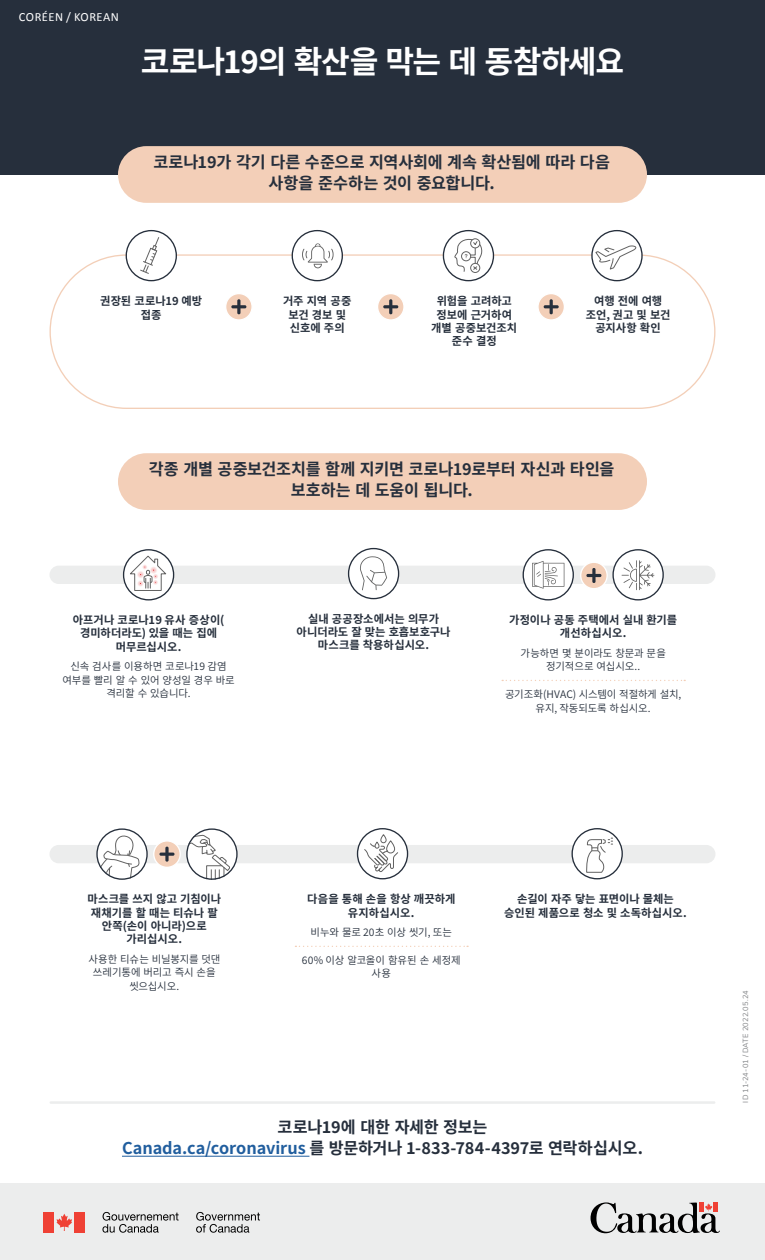
<style>
.page{position:relative;width:765px;height:1260px;background:#fff}
.page>*{position:absolute;margin:0;border:0;box-sizing:border-box;transform-origin:0 0}
.t1{font:700 31.25px "Source Han Sans KR";letter-spacing:-.035em;color:#fff}
.t2{font:700 16.25px/21.2px "Source Han Sans KR";letter-spacing:-.005em;color:#262f3c;text-align:center}
.t3{font:12.5px "Calibri";letter-spacing:.04em;color:#fff}
.t4{font:700 11.25px/13.4px "Source Han Sans KR";color:#262f3c;text-align:center}
.t5{font:10.38px/13.4px "Source Han Sans KR";letter-spacing:-.015em;color:#262f3c;text-align:center}
.t6{font:7.5px "Nunito";letter-spacing:.01em;color:#808285}
.s1{color:#215e9e}
</style>
<div class="page">
<div style="left:0;top:0;width:765px;height:174px;background:#262f3c"></div>
<div style="left:118px;top:453px;width:529px;height:57px;background:#f3cfb8;border-radius:28px"></div>
<div style="left:118px;top:146px;width:529px;height:57px;background:#f3cfb8;border-radius:28px"></div>
<div style="left:50px;top:566px;width:666px;height:18px;background:#eceded;border-radius:9px"></div>
<div style="left:50px;top:845px;width:666px;height:18px;background:#eceded;border-radius:9px"></div>
<svg style="left:124px;top:550px;width:50px;height:50px"></svg>
<svg style="left:129px;top:555px;width:39px;height:36px"></svg>
<div style="left:123px;top:549px;width:51px;height:52px;border:1px solid #262f3c;border-radius:50%"></div>
<svg style="left:140px;top:237px;width:20px;height:37px"></svg>
<div style="left:126px;top:230px;width:51px;height:51px;border:1px solid #262f3c;border-radius:50%"></div>
<svg style="left:454px;top:238px;width:30px;height:43px"></svg>
<div style="left:443px;top:230px;width:51px;height:51px;border:1px solid #262f3c;border-radius:50%"></div>
<svg style="left:302px;top:243px;width:32px;height:25px"></svg>
<div style="left:292px;top:230px;width:51px;height:51px;border:1px solid #262f3c;border-radius:50%"></div>
<svg style="left:502px;top:680px;width:183px;height:1px"></svg>
<svg style="left:295px;top:946px;width:173px;height:1px"></svg>
<div style="left:349px;top:549px;width:50px;height:50px;background:#fff;border-radius:50%"></div>
<svg style="left:360px;top:556px;width:27px;height:34px"></svg>
<div style="left:348px;top:548px;width:51px;height:51px;border:1px solid #262f3c;border-radius:50%"></div>
<hr style="left:51px;top:1101px;width:663px;height:3px;background:#eceded">
<svg style="left:523px;top:550px;width:50px;height:50px"></svg>
<svg style="left:532px;top:561px;width:32px;height:28px"></svg>
<div style="left:523px;top:549px;width:51px;height:52px;border:1px solid #262f3c;border-radius:50%"></div>
<svg style="left:613px;top:550px;width:50px;height:50px"></svg>
<svg style="left:622px;top:560px;width:32px;height:30px"></svg>
<div style="left:612px;top:549px;width:52px;height:52px;border:1px solid #262f3c;border-radius:50%"></div>
<svg style="left:97px;top:829px;width:50px;height:50px"></svg>
<svg style="left:99px;top:833px;width:41px;height:47px"></svg>
<div style="left:96px;top:828px;width:52px;height:52px;border:1px solid #262f3c;border-radius:50%"></div>
<svg style="left:187px;top:829px;width:50px;height:50px"></svg>
<svg style="left:186px;top:834px;width:45px;height:46px"></svg>
<div style="left:186px;top:828px;width:52px;height:52px;border:1px solid #262f3c;border-radius:50%"></div>
<svg style="left:154px;top:841px;width:26px;height:26px"></svg>
<div style="left:153px;top:840px;width:28px;height:28px;border:1px solid #fff;border-radius:50%"></div>
<svg style="left:159px;top:847px;width:16px;height:15px"></svg>
<svg style="left:358px;top:829px;width:50px;height:50px"></svg>
<div style="left:381px;top:834px;width:5px;height:9px;border:1px solid #626262;border-radius:3px"></div>
<svg style="left:364px;top:841px;width:35px;height:31px"></svg>
<div style="left:357px;top:828px;width:51px;height:51px;border:1px solid #262f3c;border-radius:50%"></div>
<div style="left:572px;top:829px;width:50px;height:50px;background:#fff;border-radius:50%"></div>
<svg style="left:586px;top:838px;width:27px;height:35px"></svg>
<div style="left:571px;top:828px;width:52px;height:51px;border:1px solid #262f3c;border-radius:50%"></div>
<svg style="left:595px;top:245px;width:41px;height:25px"></svg>
<div style="left:591px;top:230px;width:52px;height:51px;border:1px solid #262f3c;border-radius:50%"></div>
<svg style="left:581px;top:562px;width:26px;height:27px"></svg>
<div style="left:580px;top:562px;width:28px;height:27px;border:1px solid #fff;border-radius:50%"></div>
<svg style="left:586px;top:568px;width:15px;height:15px"></svg>
<svg style="left:226px;top:294px;width:26px;height:26px"></svg>
<div style="left:225px;top:293px;width:28px;height:28px;border:1px solid #fff;border-radius:50%"></div>
<svg style="left:231px;top:299px;width:15px;height:15px"></svg>
<svg style="left:378px;top:294px;width:26px;height:26px"></svg>
<div style="left:377px;top:293px;width:28px;height:28px;border:1px solid #fff;border-radius:50%"></div>
<svg style="left:383px;top:299px;width:15px;height:15px"></svg>
<svg style="left:538px;top:294px;width:26px;height:26px"></svg>
<div style="left:537px;top:293px;width:28px;height:28px;border:1px solid #fff;border-radius:50%"></div>
<svg style="left:544px;top:299px;width:15px;height:15px"></svg>
<hr style="left:122px;top:1156px;width:187px;height:1px;background:#215e9e">
<div style="left:0;top:1183px;width:765px;height:77px;background:#eceded"></div>
<svg style="left:590px;top:1202px;width:130px;height:31px"></svg>
<svg style="left:56px;top:1214px;width:16px;height:17px"></svg>
<div style="left:44px;top:1212px;width:10px;height:21px;background:#ef4135"></div>
<div style="left:75px;top:1212px;width:10px;height:21px;background:#ef4135"></div>
<svg style="left:196px;top:1212px;width:64px;height:21px"></svg>
<svg style="left:102px;top:1212px;width:77px;height:21px"></svg>
<p class="t3" style="left:19px;top:9px;width:101px">CORÉEN / KOREAN</p>
<h1 class="t1" style="left:141px;top:44px;width:485px">코로나19의 확산을 막는 데 동참하세요</h1>
<h2 class="t2" style="left:153px;top:152px;width:458px">코로나19가 각기 다른 수준으로 지역사회에 계속 확산됨에 따라 다음 사항을 준수하는 것이 중요합니다.</h2>
<p class="t4" style="left:100px;top:295px;width:103px">권장된 코로나19 예방 접종</p>
<p class="t4" style="left:283px;top:295px;width:70px">거주 지역 공중 보건 경보 및 신호에 주의</p>
<p class="t4" style="left:431px;top:295px;width:87px">위험을 고려하고 정보에 근거하여 개별 공중보건조치 준수 결정</p>
<p class="t4" style="left:586px;top:295px;width:86px">여행 전에 여행 조언, 권고 및 보건 공지사항 확인</p>
<h2 class="t2" style="left:149px;top:459px;width:467px">각종 개별 공중보건조치를 함께 지키면 코로나19로부터 자신과 타인을 보호하는 데 도움이 됩니다.</h2>
<p class="t4" style="left:73px;top:613px;width:153px">아프거나 코로나19 유사 증상이( 경미하더라도) 있을 때는 집에 머무르십시오.</p>
<p class="t5" style="left:62px;top:660px;width:174px">신속 검사를 이용하면 코로나19 감염 여부를 빨리 알 수 있어 양성일 경우 바로 격리할 수 있습니다.</p>
<p class="t4" style="left:297px;top:612px;width:156px">실내 공공장소에서는 의무가 아니더라도 잘 맞는 호흡보호구나 마스크를 착용하십시오.</p>
<p class="t4" style="left:509px;top:613px;width:170px">가정이나 공동 주택에서 실내 환기를 개선하십시오.</p>
<p class="t5" style="left:520px;top:646px;width:147px">가능하면 몇 분이라도 창문과 문을 정기적으로 여십시오..</p>
<p class="t5" style="left:505px;top:687px;width:178px;line-height:14.4px">공기조화(HVAC) 시스템이 적절하게 설치, 유지, 작동되도록 하십시오.</p>
<p class="t4" style="left:87px;top:893px;width:135px">마스크를 쓰지 않고 기침이나 재채기를 할 때는 티슈나 팔 안쪽(손이 아니라)으로 가리십시오.</p>
<p class="t5" style="left:88px;top:953px;width:133px">사용한 티슈는 비닐봉지를 덧댄 쓰레기통에 버리고 즉시 손을 씻으십시오.</p>
<p class="t4" style="left:307px;top:893px;width:150px">다음을 통해 손을 항상 깨끗하게 유지하십시오.</p>
<p class="t5" style="left:311px;top:926px;width:143px">비누와 물로 20초 이상 씻기, 또는</p>
<p class="t5" style="left:302px;top:954px;width:160px">60% 이상 알코올이 함유된 손 세정제 사용</p>
<p class="t4" style="left:504px;top:893px;width:184px">손길이 자주 닿는 표면이나 물체는 승인된 제품으로 청소 및 소독하십시오.</p>
<h2 class="t2" style="left:122px;top:1116px;width:523px">코로나19에 대한 자세한 정보는<br><span class="s1">Canada.ca/coronavirus</span> 를 방문하거나 1-833-784-4397로 연락하십시오.</h2>
<p class="t6" style="left:740px;top:1103px;width:114px;rotate:-90deg">ID 11-24-01 / DATE 2022.05.24</p>
</div>
